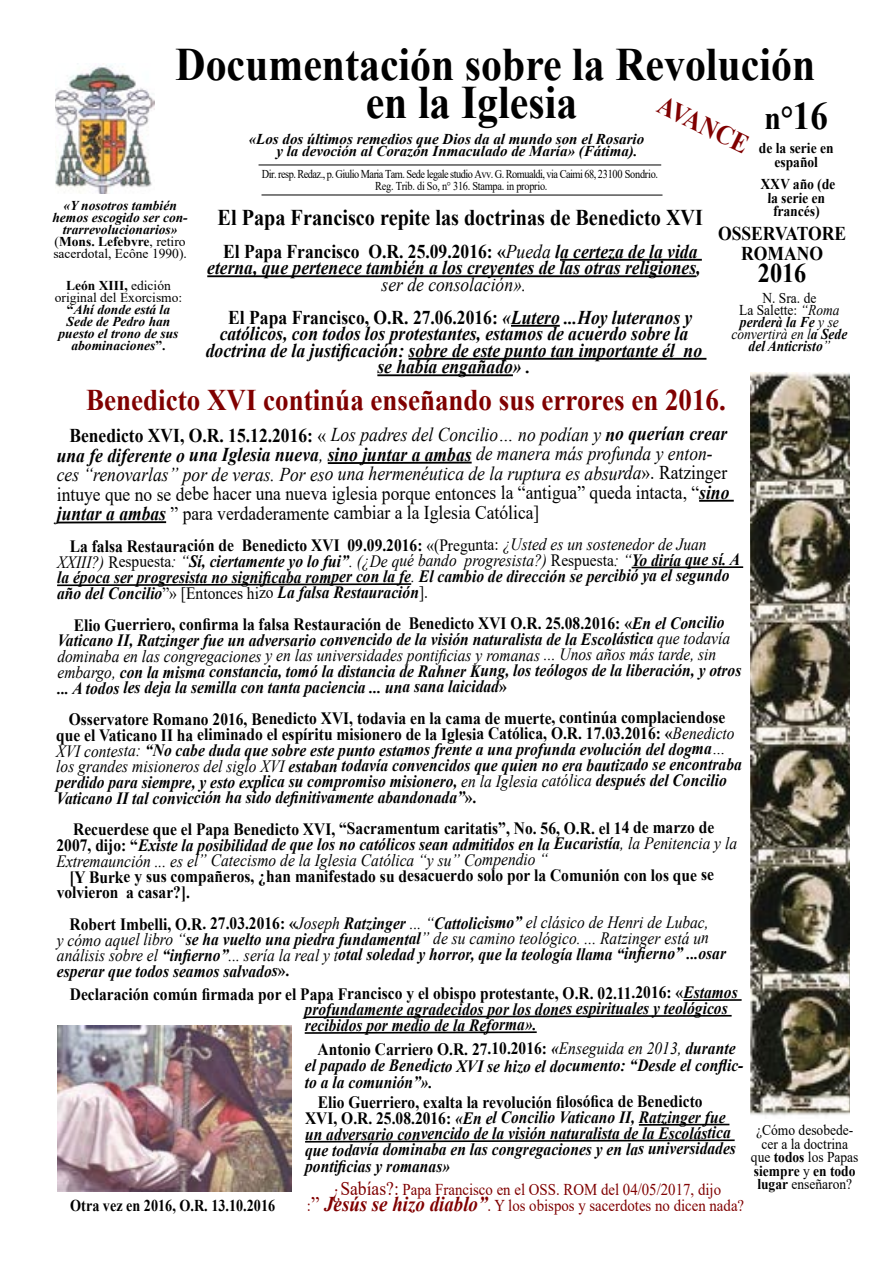
<style>
.page{position:relative;width:893px;height:1263px;background:#fff}
.page>*{position:absolute;margin:0;border:0;box-sizing:border-box;transform-origin:0 0}
.t1{font:700 46.5px/37.5px "Times New Roman";color:#000;scale:.9 1}
.t2{font:700 33px "Times New Roman";color:#000;scale:.9 1}
.t3{font:700 30px "Times New Roman";color:#800000;scale:.9 1}
.t4{font:700 27px "Times New Roman";color:#800000;scale:.9 1}
.t5{font:700 27px "Times New Roman";color:#000;scale:.9 1}
.t6{font:700 22.5px "Times New Roman";color:#000;scale:.9 1}
.t7{font:19.5px/19.6px "Times New Roman";color:#000;scale:.9 1}
.t8{font:italic 700 19.5px/16.5px "Times New Roman";color:#000;text-align:right;scale:.9 1}
.t9{font:700 19.5px/19.5px "Times New Roman";color:#000;text-align:center;scale:.9 1}
.t10{font:italic 700 17.25px/15.8px "Times New Roman";color:#000;scale:.9 1}
.t11{font:700 17.25px/15.9px "Times New Roman";letter-spacing:-.005em;color:#000;scale:.9 1}
.t12{font:16.5px "Times New Roman";color:#800000;scale:.9 1}
.t13{font:700 16.5px "Times New Roman";color:#000;scale:.86 1}
.t14{font:italic 700 15px/12px "Times New Roman";color:#000}
.t15{font:15px/13.5px "Times New Roman";color:#000;text-align:center;scale:.9 1}
.t16{font:italic 700 15px/12px "Times New Roman";color:#000;text-align:center;scale:.9 1}
.t17{font:700 15px/13.5px "Times New Roman";color:#000;text-align:center;scale:.9 1}
.t18{font:italic 700 13.5px/12px "Times New Roman";color:#000;text-align:center}
.t19{font:12px/12px "Times New Roman";letter-spacing:-.05em;color:#000;text-align:center;scale:.86 1}
.s1{font-size:39px}
.s2{font-weight:400;font-style:normal}
.s3{font-style:normal}
.s4{font-weight:400}
.s5{font-weight:400;font-style:italic}
.s6{font-style:italic}
.s7{font-weight:700}
.s8{font-weight:700;font-style:italic}
.s9{font-size:19.5px}
.s10{font-size:21px}
.s11{font-weight:700;font-style:italic;font-size:21px}
</style>
<div class="page">
<img style="left:55px;top:64px;width:99px;height:129px">
<hr style="left:259px;top:165px;width:402px;height:1px;background:#000">
<hr style="left:261px;top:195px;width:401px;height:1px;background:#000">
<img style="left:750px;top:373px;width:99px;height:743px">
<hr style="left:560px;top:259px;width:142px;height:2px;background:#000">
<hr style="left:207px;top:275px;width:489px;height:2px;background:#000">
<hr style="left:511px;top:325px;width:49px;height:2px;background:#000">
<hr style="left:409px;top:358px;width:297px;height:2px;background:#000">
<hr style="left:377px;top:374px;width:136px;height:2px;background:#000">
<svg style="left:327px;top:461px;width:145px;height:3px"></svg>
<hr style="left:699px;top:500px;width:35px;height:2px;background:#000">
<hr style="left:57px;top:521px;width:109px;height:2px;background:#000">
<hr style="left:632px;top:566px;width:111px;height:2px;background:#000">
<svg style="left:57px;top:583px;width:355px;height:4px"></svg>
<hr style="left:683px;top:999px;width:59px;height:2px;background:#000">
<svg style="left:304px;top:1014px;width:428px;height:5px"></svg>
<svg style="left:304px;top:1031px;width:233px;height:3px"></svg>
<hr style="left:639px;top:1124px;width:90px;height:2px;background:#000">
<svg style="left:305px;top:1139px;width:430px;height:4px"></svg>
<img style="left:57px;top:1026px;width:234px;height:166px">
<h1 class="t1" style="left:366px;top:45px;width:501px;text-indent:-190px">Documentación sobre la Revolución en la Iglesia</h1>
<h3 class="t4" style="left:668px;top:86px;width:110px;rotate:26deg">AVANCE</h3>
<h2 class="t2" style="left:764px;top:94px;width:72px">n°<span class="s1">16</span></h2>
<p class="t17" style="left:759px;top:141px;width:84px">de la serie en español</p>
<p class="t17" style="left:760px;top:177px;width:85px">XXV año (de la serie en francés)</p>
<p class="t9" style="left:718px;top:223px;width:144px">OSSERVATORE<br>ROMANO</p>
<h3 class="t5" style="left:758px;top:254px;width:56px">2016</h3>
<p class="t14" style="left:276px;top:133px;width:369px;text-indent:-28px">«Los dos últimos remedios que Dios da al mundo son el Rosario y la devoción al Corazón Inmaculado de María» (Fátima).</p>
<p class="t19" style="left:262px;top:168px;width:462px">Dir. resp. Redaz., p. Giulio Maria Tam. Sede legale studio Avv. G. Romualdi, via Caimi 68, 23100 Sondrio.<br>Reg. Trib. di So, n° 316. Stampa. in proprio.</p>
<p class="t18" style="left:52px;top:199px;width:137px">«Y nosotros también hemos escogido ser con&shy;trarrevolucionarios» <span class="s2">(</span><span class="s3">Mons. Lefebvre</span><span class="s2">, retiro sacerdotal, Ecône 1990).</span></p>
<h3 class="t6" style="left:217px;top:201px;width:541px">El Papa Francisco repite las doctrinas de Benedicto XVI</h3>
<p class="t8" style="left:207px;top:242px;width:550px"><span class="s3">El Papa Francisco O.R. 25.09.2016: «</span><span class="s4">Pueda</span> la certeza de la vida eterna, que pertenece también a los creyentes de las otras religiones,</p>
<p class="t9" style="left:228px;top:267px;width:517px;line-height:33px;text-align:left;text-indent:153px"><span class="s5">ser de consolación».<br></span>El Papa Francisco, O.R. 27.06.2016: <span class="s6">«Lutero ...Hoy luteranos y</span></p>
<p class="t8" style="left:206px;top:325px;width:553px;text-align:center">católicos, con todos los protestantes, estamos de acuerdo sobre la doctrina de la justificación: sobre de este punto tan importante él no se había engañado» .</p>
<p class="t18" style="left:55px;top:279px;width:129px"><span class="s3">León XIII,</span> <span class="s2">edición original del Exorcismo: </span><span class="s3">“</span>Ahí donde está la<br>Sede de Pedro han puesto el trono de sus abominaciones<span class="s3">”.</span></p>
<p class="t16" style="left:731px;top:291px;width:130px"><span class="s2">N. Sra. de<br>La Salette:</span> <span class="s4">“Roma </span>perderà la Fe <span class="s4">y se convertirà en l</span>a Sede del Anticristo<span class="s4">”</span></p>
<h3 class="t3" style="left:86px;top:379px;width:712px">Benedicto XVI continúa enseñando sus errores en 2016.</h3>
<p class="t7" style="left:57px;top:424px;width:749px;text-indent:13px"><span class="s7">Benedicto XVI, O.R. 15.12.2016:</span> « <span class="s6">Los padres del Concilio… no podían y</span> <span class="s8">no querían crear una fe diferente o una Iglesia nueva</span><span class="s6">,</span> <span class="s8">sino juntar a ambas</span> <span class="s6">de manera más profunda y enton&shy;ces “renovarlas” por de veras. Por eso una hermenéutica de la ruptura es absurda</span>». Ratzinger intuye que no se debe hacer una nueva iglesia porque entonces la “antigua” queda intacta, “<span class="s8">sino juntar a ambas</span> ” para verdaderamente cambiar a la Iglesia Católica]</p>
<p class="t10" style="left:57px;top:537px;width:760px;text-indent:13px"><span class="s3">La falsa Restauración de Benedicto XVI 09.09.2016:</span> <span class="s2">«(Pregunta:</span> <span class="s4">¿Usted es un sostenedor de Juan XXIII?)</span> <span class="s2">Respuesta</span><span class="s4">: “</span>Sí, ciertamente yo lo fui”<span class="s4">. (¿De qué bando progresista?)</span> <span class="s2">Respuesta</span><span class="s4">: “</span>Yo diría que sí. A la época ser progresista no significaba romper con la fe<span class="s4">.</span> El cambio de dirección se percibió ya el segundo año del Concilio<span class="s2">”» [Entonces hizo</span> La falsa Restauración<span class="s2">].</span></p>
<p class="t10" style="left:57px;top:615px;width:761px;text-indent:17px"><span class="s3">Elio Guerriero, confirma la falsa Restauración de Benedicto XVI O.R. 25.08.2016: «</span>En el Concilio Vaticano II, Ratzinger fue un adversario convencido de la visión naturalista de la Escolástica <span class="s4">que todavía dominaba en las congregaciones y en las universidades pontificias y romanas ... Unos años más tarde, sin embargo,</span> con la misma constancia, tomó la distancia de Rahner Kung, los teólogos de la liberación, y otros ... A todos les deja la semilla con tanta paciencia ... una sana laicidad<span class="s3">»</span></p>
<p class="t10" style="left:56px;top:710px;width:763px;text-indent:13px"><span class="s3">Osservatore Romano 2016, Benedicto XVI, todavia en la cama de muerte, continúa complaciendose que el Vaticano II ha eliminado el espíritu misionero de la Iglesia Católica, O.R. 17.03.2016: «</span><span class="s4">Benedicto XVI contesta:</span> “No cabe duda que sobre este punto estamos frente a una profunda evolución del dogma<span class="s4">… los grandes misioneros del siglo XVI</span> estaban todavía convencidos que quien no era bautizado se encontraba perdido para siempre, y esto explica su compromiso misionero, <span class="s4">en la Iglesia católica</span> después del Concilio Vaticano II tal convicción ha sido definitivamente abandonada”<span class="s3">».</span></p>
<p class="t11" style="left:57px;top:820px;width:758px;text-indent:17px">Recuerdese que el Papa Benedicto XVI, “Sacramentum caritatis”, No. 56, O.R. el 14 de marzo de<br>2007, dijo: “<span class="s6">Existe la posibilidad de que los no católicos sean admitidos en la Eucaristía</span><span class="s5">, la Penitencia y la<br>Extremaunción ... es el” Catecismo de la Iglesia Católica “y su” Compendio “</span></p>
<p class="t11" style="left:57px;top:867px;width:732px;line-height:16.6px;text-indent:13px">[Y Burke y sus compañeros, ¿han manifestado su desacuerdo solo por la Comunión con los que se volvieron a casar?].</p>
<p class="t10" style="left:57px;top:914px;width:745px;line-height:16.2px;text-indent:13px"><span class="s3">Robert Imbelli, O.R. 27.03.2016: «</span><span class="s4">Joseph</span> Ratzinger <span class="s4">... “</span>Cattolicismo” <span class="s4">el clásico de Henri de Lubac,<br>y cómo aquel libro “</span>se ha vuelto una piedra fundamental<span class="s4">” de su camino teológico. ... Ratzinger está un análisis sobre el</span> “infierno”<span class="s4">... sería la real y t</span>otal soledad y horror, que la teología llama “infierno” ...osar esperar que todos seamos salvados<span class="s3">».</span></p>
<p class="t10" style="left:305px;top:985px;width:483px;text-indent:-235px"><span class="s3">Declaración común firmada por el Papa Francisco y el obispo protestante, O.R. 02.11.2016: «</span>Estamos profundamente agradecidos por los dones espirituales y teológicos recibidos por medio de la Reforma».</p>
<p class="t10" style="left:305px;top:1040px;width:489px;line-height:16.6px;text-indent:13px"><span class="s3">Antonio Carriero O.R. 27.10.2016:</span> «<span class="s4">Enseguida en 2013,</span> durante el papado de Benedicto XVI se hizo el documento: “Desde el conflic&shy;to a la comunión”».</p>
<p class="t10" style="left:305px;top:1093px;width:480px;text-indent:13px"><span class="s3">Elio Guerriero, exalta la revolución filosófica de Benedicto XVI, O.R. 25.08.2016:</span> «En el Concilio Vaticano II, Ratzinger fue un adversario convencido de la visión naturalista de la Escolástica que todavía dominaba en las congregaciones y en las universidades pontificias y romanas»</p>
<p class="t12" style="left:333px;top:1178px;width:433px"><span class="s9">¿Sabías?:</span> Papa Francisco en el OSS. ROM del 04/05/2017, dijo</p>
<p class="t13" style="left:70px;top:1194px;width:240px">Otra vez en 2016, O.R. 13.10.2016</p>
<p class="t12" style="left:307px;top:1194px;width:487px">:<span class="s10">”</span> <span class="s11">Jesús se hizo diablo”</span>. Y los obispos y sacerdotes no dicen nada?</p>
<p class="t15" style="left:751px;top:1123px;width:121px">¿Cómo desobede&shy;cer a la doctrina que <span class="s7">todos</span> los Papas <span class="s7">siempre</span> y <span class="s7">en todo lugar</span> enseñaron?</p>
</div>
